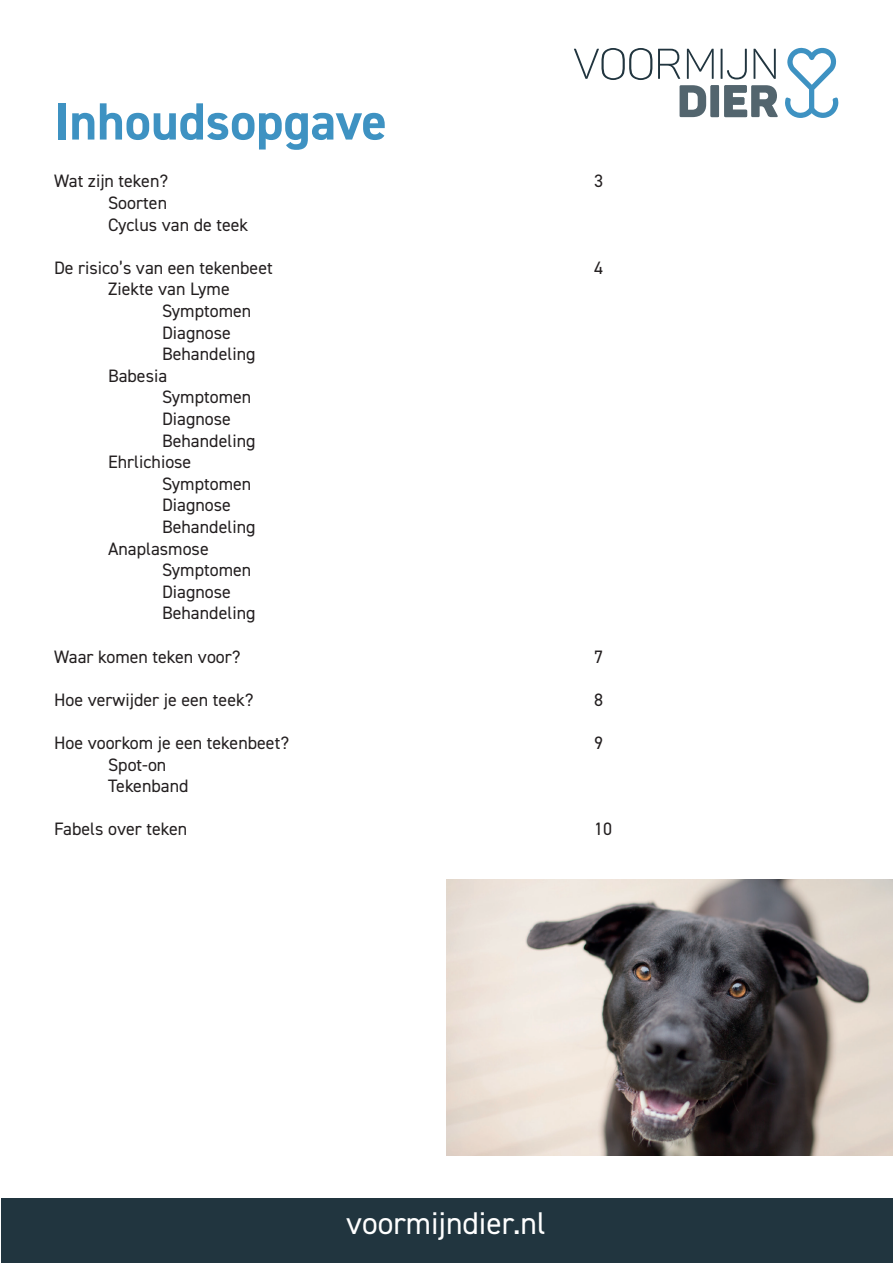
<style>
.page{position:relative;width:893px;height:1263px;background:#fff}
.page>*{position:absolute;margin:0;border:0;box-sizing:border-box;transform-origin:0 0}
.t1{font:700 52.5px "DIN2014";color:#3e92c2}
.t2{font:31.5px "DIN2014";color:#fff}
.t3{font:18px/21.6px "DIN2014";color:#231f20}
</style>
<div class="page">
<div style="left:1px;top:1198px;width:892px;height:65px;background:#21353f"></div>
<svg style="left:785px;top:48px;width:53px;height:70px"></svg>
<svg style="left:658px;top:49px;width:22px;height:30px"></svg>
<svg style="left:687px;top:49px;width:27px;height:30px"></svg>
<hr style="left:721px;top:49px;width:1px;height:30px;background:#21353f">
<svg style="left:727px;top:49px;width:20px;height:30px"></svg>
<svg style="left:753px;top:49px;width:23px;height:30px"></svg>
<svg style="left:680px;top:85px;width:26px;height:32px"></svg>
<div style="left:711px;top:85px;width:8px;height:32px;background:#53656e;border-radius:2px"></div>
<svg style="left:724px;top:85px;width:54px;height:32px"></svg>
<svg style="left:574px;top:48px;width:78px;height:32px"></svg>
<img style="left:446px;top:879px;width:447px;height:276px">
<h1 class="t1" style="left:54px;top:87px;width:334px">Inhoudsopgave</h1>
<p class="t3" style="left:54px;top:170px;width:116px">Wat zijn teken?</p>
<p class="t3" style="left:594px;top:170px;width:10px">3</p>
<p class="t3" style="left:108px;top:192px;width:142px">Soorten<br>Cyclus van de teek</p>
<p class="t3" style="left:54px;top:256px;width:220px">De risico’s van een tekenbeet</p>
<p class="t3" style="left:594px;top:256px;width:10px">4</p>
<p class="t3" style="left:108px;top:278px;width:123px">Ziekte van Lyme</p>
<p class="t3" style="left:162px;top:300px;width:91px">Symptomen</p>
<p class="t3" style="left:162px;top:321px;width:70px">Diagnose</p>
<p class="t3" style="left:162px;top:343px;width:95px">Behandeling</p>
<p class="t3" style="left:108px;top:364px;width:61px">Babesia</p>
<p class="t3" style="left:162px;top:386px;width:91px">Symptomen</p>
<p class="t3" style="left:162px;top:408px;width:70px">Diagnose</p>
<p class="t3" style="left:162px;top:429px;width:95px">Behandeling</p>
<p class="t3" style="left:108px;top:451px;width:85px">Ehrlichiose</p>
<p class="t3" style="left:162px;top:472px;width:91px">Symptomen</p>
<p class="t3" style="left:162px;top:494px;width:70px">Diagnose</p>
<p class="t3" style="left:162px;top:516px;width:95px">Behandeling</p>
<p class="t3" style="left:108px;top:537px;width:102px">Anaplasmose</p>
<p class="t3" style="left:162px;top:559px;width:91px">Symptomen</p>
<p class="t3" style="left:162px;top:580px;width:70px">Diagnose</p>
<p class="t3" style="left:162px;top:602px;width:95px">Behandeling</p>
<p class="t3" style="left:54px;top:645px;width:188px">Waar komen teken voor?</p>
<p class="t3" style="left:594px;top:645px;width:10px">7</p>
<p class="t3" style="left:54px;top:688px;width:201px">Hoe verwijder je een teek?</p>
<p class="t3" style="left:594px;top:688px;width:10px">8</p>
<p class="t3" style="left:54px;top:732px;width:237px">Hoe voorkom je een tekenbeet?</p>
<p class="t3" style="left:594px;top:732px;width:10px">9</p>
<p class="t3" style="left:108px;top:753px;width:82px">Spot-on<br>Tekenband</p>
<p class="t3" style="left:54px;top:818px;width:135px">Fabels over teken</p>
<p class="t3" style="left:594px;top:818px;width:19px">10</p>
<h2 class="t2" style="left:346px;top:1203px;width:201px">voormijndier.nl</h2>
</div>
